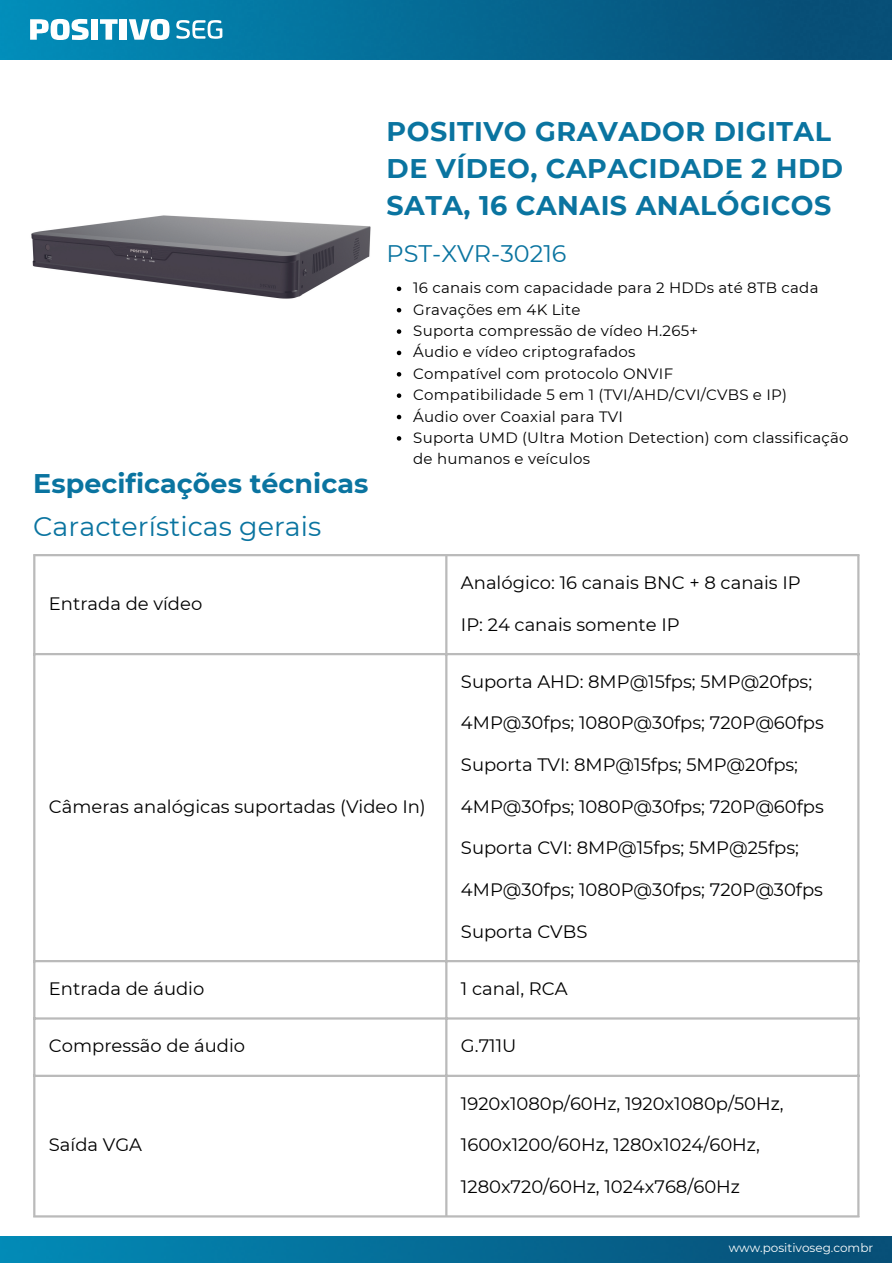
<style>
.page{position:relative;width:893px;height:1264px;background:#fff}
.page>*{position:absolute;margin:0;border:0;box-sizing:border-box;transform-origin:0 0}
.t1{font:700 27px/37px "Montserrat";letter-spacing:.015em;color:#0a74a0}
.t2{font:27px "Montserrat";color:#0a74a0}
.t3{font:24px "Montserrat";color:#0a74a0}
.t4{font:18px "Montserrat";color:#000}
.t5{font:15px/21.3px "Montserrat";letter-spacing:.015em;color:#000}
.t6{font:12px "Montserrat";color:#fff}
</style>
<div class="page">
<img style="left:0;top:0;width:891px;height:60px">
<svg style="left:30px;top:19px;width:59px;height:21px"></svg>
<div style="left:91px;top:19px;width:7px;height:21px;background:#fff"></div>
<svg style="left:100px;top:19px;width:18px;height:21px"></svg>
<div style="left:120px;top:19px;width:7px;height:21px;background:#fff"></div>
<svg style="left:129px;top:19px;width:40px;height:21px"></svg>
<svg style="left:176px;top:20px;width:46px;height:19px"></svg>
<img style="left:0;top:1236px;width:891px;height:26px">
<hr style="left:33px;top:556px;width:2px;height:659px;background:#bababa">
<hr style="left:445px;top:556px;width:2px;height:659px;background:#bababa">
<hr style="left:857px;top:556px;width:2px;height:659px;background:#bababa">
<hr style="left:33px;top:554px;width:826px;height:2px;background:#bababa">
<hr style="left:33px;top:653px;width:826px;height:2px;background:#bababa">
<hr style="left:33px;top:960px;width:826px;height:2px;background:#bababa">
<hr style="left:33px;top:1017px;width:826px;height:2px;background:#bababa">
<hr style="left:33px;top:1074px;width:826px;height:2px;background:#bababa">
<hr style="left:33px;top:1215px;width:826px;height:2px;background:#bababa">
<img style="left:31px;top:215px;width:340px;height:84px">
<svg style="left:397px;top:286px;width:4px;height:5px"></svg>
<svg style="left:397px;top:308px;width:4px;height:4px"></svg>
<svg style="left:397px;top:329px;width:4px;height:5px"></svg>
<svg style="left:397px;top:351px;width:4px;height:4px"></svg>
<svg style="left:397px;top:372px;width:4px;height:4px"></svg>
<svg style="left:397px;top:393px;width:4px;height:5px"></svg>
<svg style="left:397px;top:415px;width:4px;height:4px"></svg>
<svg style="left:397px;top:436px;width:4px;height:4px"></svg>
<p class="t1" style="left:386px;top:113px;width:458px">POSITIVO GRAVADOR DIGITAL<br>DE VÍDEO, CAPACIDADE 2 HDD<br>SATA, 16 CANAIS ANALÓGICOS</p>
<p class="t3" style="left:386px;top:239px;width:181px">PST-XVR-30216</p>
<p class="t1" style="left:33px;top:465px;width:336px">Especificações técnicas</p>
<p class="t2" style="left:33px;top:510px;width:290px">Características gerais</p>
<p class="t4" style="left:49px;top:593px;width:155px">Entrada de vídeo</p>
<p class="t5" style="left:413px;top:277px;width:407px">16 canais com capacidade para 2 HDDs até 8TB cada</p>
<p class="t5" style="left:413px;top:299px;width:169px">Gravações em 4K Lite</p>
<p class="t5" style="left:413px;top:320px;width:286px">Suporta compressão de vídeo H.265+</p>
<p class="t5" style="left:413px;top:341px;width:223px">Áudio e vídeo criptografados</p>
<p class="t5" style="left:413px;top:363px;width:261px">Compatível com protocolo ONVIF</p>
<p class="t5" style="left:413px;top:384px;width:375px">Compatibilidade 5 em 1 (TVI/AHD/CVI/CVBS e IP)</p>
<p class="t5" style="left:413px;top:405px;width:211px">Áudio over Coaxial para TVI</p>
<p class="t5" style="left:413px;top:427px;width:437px">Suporta UMD (Ultra Motion Detection) com classificação de humanos e veículos</p>
<p class="t4" style="left:461px;top:571px;width:341px">Analógico: 16 canais BNC + 8 canais IP</p>
<p class="t4" style="left:461px;top:613px;width:220px">IP: 24 canais somente IP</p>
<p class="t4" style="left:49px;top:795px;width:378px">Câmeras analógicas suportadas (Video In)</p>
<p class="t4" style="left:461px;top:670px;width:352px">Suporta AHD: 8MP@15fps; 5MP@20fps;</p>
<p class="t4" style="left:461px;top:712px;width:364px">4MP@30fps; 1080P@30fps; 720P@60fps</p>
<p class="t4" style="left:461px;top:753px;width:338px">Suporta TVI: 8MP@15fps; 5MP@20fps;</p>
<p class="t4" style="left:461px;top:795px;width:364px">4MP@30fps; 1080P@30fps; 720P@60fps</p>
<p class="t4" style="left:461px;top:836px;width:339px">Suporta CVI: 8MP@15fps; 5MP@25fps;</p>
<p class="t4" style="left:461px;top:878px;width:363px">4MP@30fps; 1080P@30fps; 720P@30fps</p>
<p class="t4" style="left:461px;top:920px;width:128px">Suporta CVBS</p>
<p class="t4" style="left:49px;top:977px;width:157px">Entrada de áudio</p>
<p class="t4" style="left:461px;top:977px;width:108px">1 canal, RCA</p>
<p class="t4" style="left:49px;top:1034px;width:198px">Compressão de áudio</p>
<p class="t4" style="left:461px;top:1034px;width:57px">G.711U</p>
<p class="t4" style="left:49px;top:1133px;width:95px">Saída VGA</p>
<p class="t4" style="left:461px;top:1092px;width:324px">1920x1080p/60Hz, 1920x1080p/50Hz,</p>
<p class="t4" style="left:461px;top:1133px;width:300px">1600x1200/60Hz, 1280x1024/60Hz,</p>
<p class="t4" style="left:461px;top:1175px;width:280px">1280x720/60Hz, 1024x768/60Hz</p>
<p class="t6" style="left:728px;top:1240px;width:146px">www.positivoseg.combr</p>
</div>
